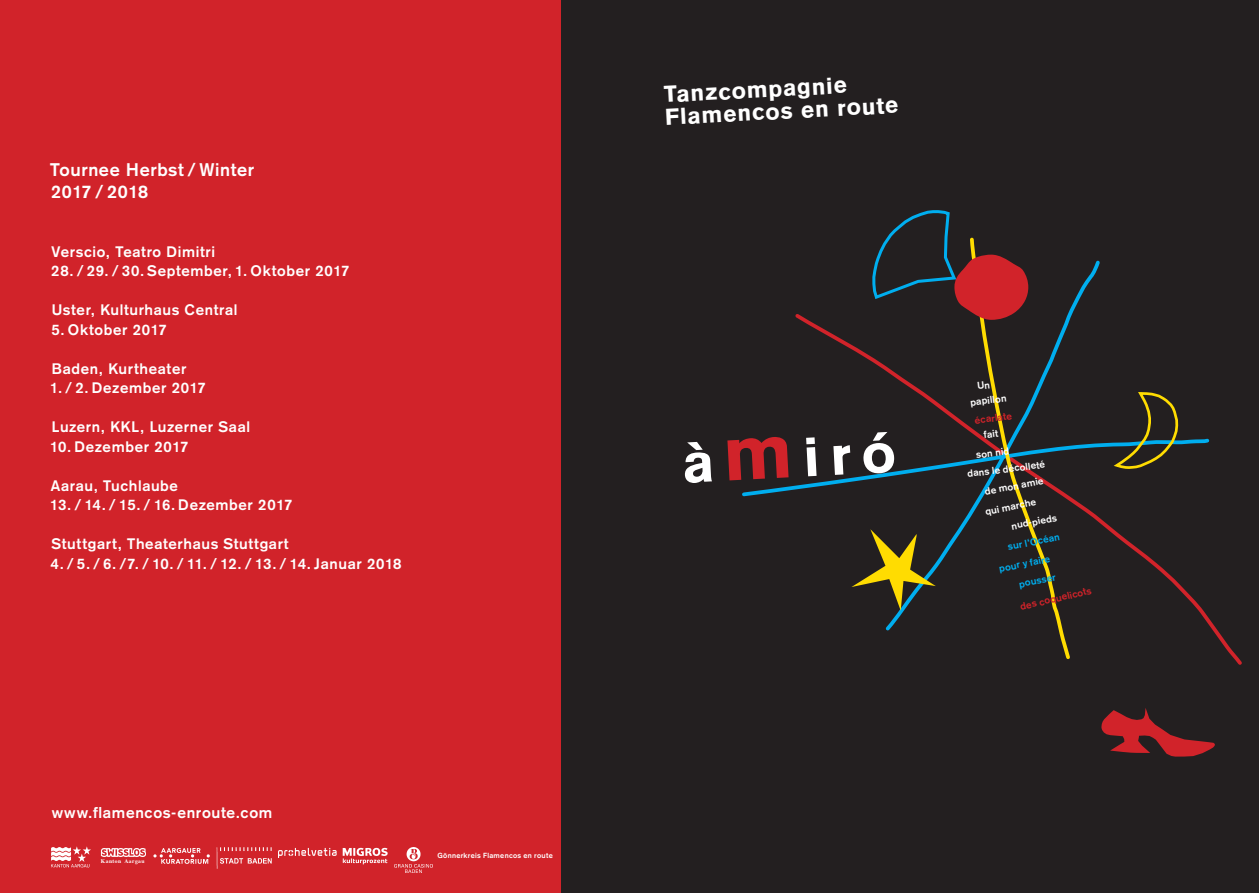
<style>
.page{position:relative;width:1259px;height:893px;background:#fff}
.page>*{position:absolute;margin:0;border:0;box-sizing:border-box;transform-origin:0 0}
.t1{font:900 54.15px "Akzidenz Grotesk";color:#fff}
.t2{font:900 22.65px/22.6px "Akzidenz Grotesk";color:#fff}
.t3{font:700 18px/22.5px "Akzidenz Grotesk";letter-spacing:.035em;color:#fff}
.t4{font:700 15.45px "Akzidenz Grotesk";letter-spacing:.045em;color:#fff}
.t5{font:700 15px "Akzidenz Grotesk";letter-spacing:.045em;color:#fff}
.t6{font:700 15px "Akzidenz Grotesk";letter-spacing:.02em;color:#fff}
.t7{font:700 9.9px/19.5px "Akzidenz Grotesk";color:#fff;text-align:center}
.t8{font:700 9.9px/19.8px "Akzidenz Grotesk";color:#00aeef}
.t9{font:700 9.9px "Akzidenz Grotesk";color:#d1232a}
.t10{font:700 7.35px "Akzidenz Grotesk";letter-spacing:.04em;color:#fff}
.t11{font:700 5.55px "Times";letter-spacing:.075em;color:#fff}
.s1{font-size:75.15px;color:#d1232a}
</style>
<div class="page">
<div style="left:0;top:0;width:561px;height:893px;background:#d1232a"></div>
<img style="left:51px;top:846px;width:40px;height:21px">
<img style="left:100px;top:848px;width:46px;height:9px">
<img style="left:153px;top:848px;width:57px;height:16px">
<img style="left:216px;top:847px;width:56px;height:22px">
<img style="left:279px;top:847px;width:58px;height:10px">
<img style="left:342px;top:847px;width:46px;height:18px">
<img style="left:394px;top:847px;width:39px;height:25px">
<div style="left:561px;top:0;width:68px;height:893px;background:#231f20"></div>
<div style="left:629px;top:0;width:630px;height:893px;background:#231f20"></div>
<svg style="left:1101px;top:708px;width:114px;height:49px"></svg>
<svg style="left:742px;top:210px;width:469px;height:449px"></svg>
<p class="t3" style="left:50px;top:158px;width:205px">Tournee Herbst / Winter<br>2017 / 2018</p>
<p class="t5" style="left:52px;top:242px;width:165px">Verscio, Teatro Dimitri</p>
<p class="t5" style="left:51px;top:262px;width:300px">28. / 29. / 30. September, 1. Oktober 2017</p>
<p class="t5" style="left:52px;top:301px;width:187px">Uster, Kulturhaus Central</p>
<p class="t5" style="left:52px;top:320px;width:117px">5. Oktober 2017</p>
<p class="t5" style="left:52px;top:359px;width:136px">Baden, Kurtheater</p>
<p class="t5" style="left:50px;top:379px;width:158px">1. / 2. Dezember 2017</p>
<p class="t5" style="left:52px;top:418px;width:200px">Luzern, KKL, Luzerner Saal</p>
<p class="t5" style="left:50px;top:437px;width:140px">10. Dezember 2017</p>
<p class="t5" style="left:51px;top:476px;width:128px">Aarau, Tuchlaube</p>
<p class="t5" style="left:50px;top:496px;width:244px">13. / 14. / 15. / 16. Dezember 2017</p>
<p class="t5" style="left:52px;top:535px;width:239px">Stuttgart, Theaterhaus Stuttgart</p>
<p class="t6" style="left:51px;top:554px;width:352px">4. / 5. / 6. /7. / 10. / 11. / 12. / 13. / 14. Januar 2018</p>
<p class="t4" style="left:52px;top:803px;width:222px">www.flamencos-enroute.com</p>
<p class="t11" style="left:101px;top:855px;width:45px">Kanton Aargau</p>
<p class="t10" style="left:437px;top:851px;width:117px">Gönnerkreis Flamencos en route</p>
<h2 class="t2" style="left:663px;top:83px;width:235px;rotate:-3deg">Tanzcompagnie<br>Flamencos en route</h2>
<h1 class="t1" style="left:680px;top:431px;width:215px;rotate:-3deg">à<span class="s1">m</span>iró</h1>
<p class="t7" style="left:967px;top:379px;width:38px;line-height:15.3px;rotate:-7deg">Un papillon</p>
<p class="t9" style="left:974px;top:414px;width:39px;rotate:-7deg">écarlate</p>
<p class="t7" style="left:972px;top:426px;width:35px;line-height:19px;rotate:-7deg">fait son nid</p>
<p class="t7" style="left:966px;top:464px;width:80px;rotate:-7deg">dans le décolleté</p>
<p class="t7" style="left:979px;top:483px;width:64px;text-align:left;text-indent:3px;rotate:-11deg">de mon amie qui marche</p>
<p class="t7" style="left:1009px;top:516px;width:47px;rotate:-11deg">nud-pieds</p>
<p class="t8" style="left:993px;top:539px;width:67px;text-indent:13px;rotate:-11deg">sur l‘Océan pour y faire</p>
<p class="t8" style="left:1017px;top:574px;width:39px;rotate:-11deg">pousser</p>
<p class="t9" style="left:1019px;top:601px;width:74px;rotate:-13deg">des coquelicots</p>
</div>
